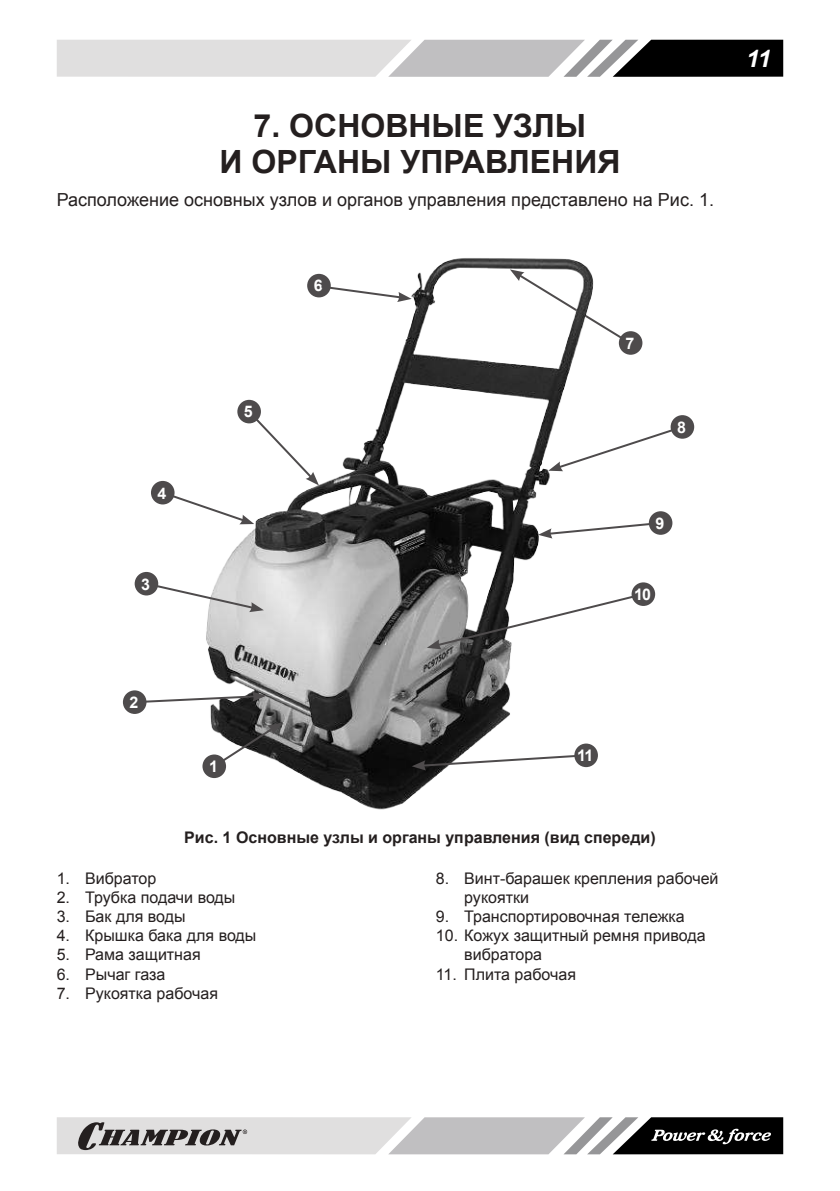
<style>
.page{position:relative;width:840px;height:1191px;background:#fff}
.page>*{position:absolute;margin:0;border:0;box-sizing:border-box;transform-origin:0 0}
.t1{font:700 32px/36px "Arial";color:#241f1f;text-align:center}
.t2{font:italic 700 24px "Arial";color:#fff}
.t3{font:18px "Arial";color:#241f1f}
.t4{font:16px/19.2px "Arial";color:#241f1f}
.t5{font:700 16px "Arial";color:#241f1f}
.t6{font:700 16px "Arial";color:#fff}
</style>
<div class="page">
<svg style="left:57px;top:40px;width:725px;height:37px;background:#aaa"></svg>
<svg style="left:57px;top:1117px;width:725px;height:37px;background:#a4a3a3"></svg>
<img style="left:130px;top:258px;width:537px;height:552px">
<div style="left:670px;top:415px;width:23px;height:24px;background:#4e4b4c;border-radius:50%"></div>
<div style="left:648px;top:511px;width:24px;height:24px;background:#4e4b4c;border-radius:50%"></div>
<svg style="left:411px;top:753px;width:177px;height:17px"></svg>
<svg style="left:211px;top:722px;width:71px;height:47px"></svg>
<svg style="left:140px;top:691px;width:126px;height:13px"></svg>
<svg style="left:144px;top:581px;width:120px;height:31px"></svg>
<svg style="left:160px;top:409px;width:159px;height:115px"></svg>
<div style="left:574px;top:743px;width:23px;height:24px;background:#4e4b4c;border-radius:50%"></div>
<div style="left:202px;top:754px;width:24px;height:24px;background:#4e4b4c;border-radius:50%"></div>
<div style="left:123px;top:690px;width:23px;height:24px;background:#4e4b4c;border-radius:50%"></div>
<div style="left:135px;top:572px;width:23px;height:23px;background:#4e4b4c;border-radius:50%"></div>
<div style="left:151px;top:481px;width:23px;height:23px;background:#4e4b4c;border-radius:50%"></div>
<div style="left:237px;top:400px;width:24px;height:23px;background:#4e4b4c;border-radius:50%"></div>
<div style="left:618px;top:331px;width:24px;height:24px;background:#4e4b4c;border-radius:50%"></div>
<svg style="left:426px;top:592px;width:219px;height:57px"></svg>
<div style="left:631px;top:582px;width:23px;height:24px;background:#4e4b4c;border-radius:50%"></div>
<h1 class="t1" style="left:219px;top:108px;width:402px">7. ОСНОВНЫЕ УЗЛЫ<br>И ОРГАНЫ УПРАВЛЕНИЯ</h1>
<p class="t3" style="left:57px;top:188px;width:658px">Расположение основных узлов и органов управления представлено на Рис. 1.</p>
<p class="t6" style="left:157px;top:483px;width:10px">4</p>
<p class="t6" style="left:141px;top:574px;width:10px">3</p>
<p class="t6" style="left:244px;top:402px;width:10px">5</p>
<p class="t6" style="left:313px;top:276px;width:10px">6</p>
<p class="t6" style="left:625px;top:334px;width:10px">7</p>
<p class="t6" style="left:676px;top:418px;width:10px">8</p>
<p class="t6" style="left:655px;top:514px;width:10px">9</p>
<p class="t6" style="left:633px;top:585px;width:18px">10</p>
<h2 class="t2" style="left:745px;top:44px;width:26px">11</h2>
<p class="t6" style="left:129px;top:693px;width:10px">2</p>
<p class="t6" style="left:209px;top:757px;width:10px">1</p>
<p class="t6" style="left:577px;top:746px;width:18px">11</p>
<p class="t5" style="left:184px;top:826px;width:472px">Рис. 1 Основные узлы и органы управления (вид спереди)</p>
<p class="t4" style="left:57px;top:868px;width:101px">1. Вибратор</p>
<p class="t4" style="left:57px;top:887px;width:180px">2. Трубка подачи воды</p>
<p class="t4" style="left:57px;top:907px;width:130px">3. Бак для воды</p>
<p class="t4" style="left:57px;top:926px;width:201px">4. Крышка бака для воды</p>
<p class="t4" style="left:57px;top:945px;width:145px">5. Рама защитная</p>
<p class="t4" style="left:57px;top:964px;width:110px">6. Рычаг газа</p>
<p class="t4" style="left:57px;top:983px;width:163px">7. Рукоятка рабочая</p>
<p class="t4" style="left:464px;top:868px;width:256px;text-indent:-28px">8. Винт-барашек крепления рабочей рукоятки</p>
<p class="t4" style="left:435px;top:907px;width:250px">9. Транспортировочная тележка</p>
<p class="t4" style="left:464px;top:926px;width:243px;text-indent:-28px">10. Кожух защитный ремня привода вибратора</p>
<p class="t4" style="left:435px;top:964px;width:142px">11. Плита рабочая</p>
</div>
